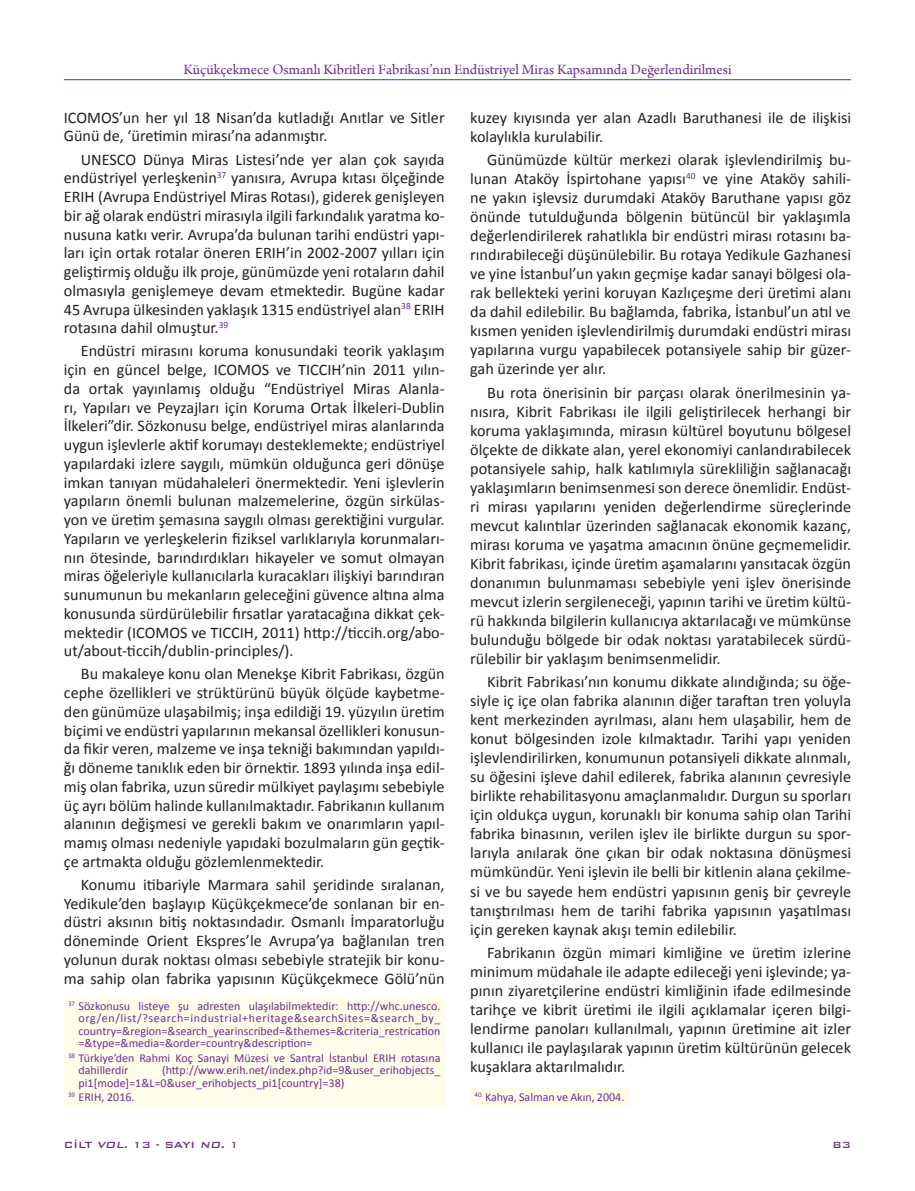
<style>
.page{position:relative;width:915px;height:1191px;background:#fff}
.page>*{position:absolute;margin:0;border:0;box-sizing:border-box;transform-origin:0 0}
._02__Megaron_Yazi_Me{font:16.2px/19px "Calibri";color:#231f20;text-align:justify}
.t1{font:15px "Arno Pro";color:#6e2c91}
._02__Megaron_Yazi_Me-2{font:12px/12.5px "Calibri";color:#6e2c91}
.t2{font:500 12px "Bank Gothic BT";color:#6e2c91}
.s1{font-style:italic}
</style>
<div class="page">
<hr style="left:64px;top:79px;width:786px;height:1px;background:#6e2c91">
<div style="left:64px;top:996px;width:380px;height:109px;background:#fffde9"></div>
<div style="left:470px;top:1088px;width:158px;height:17px;background:#fffde9"></div>
<p class="t1" style="left:183px;top:61px;width:549px">Küçükçekmece Osmanlı Kibritleri Fabrikası’nın Endüstriyel Miras Kapsamında Değerlendirilmesi</p>
<p class="_02__Megaron_Yazi_Me" style="left:470px;top:107px;width:382px">kuzey kıyısında yer alan Azadlı Baruthanesi ile de ilişkisi kolaylıkla kurulabilir.</p>
<p class="_02__Megaron_Yazi_Me" style="left:470px;top:149px;width:382px;text-indent:17px">Günümüzde kültür merkezi olarak işlevlendirilmiş bu&shy;lunan Ataköy İspirtohane yapısı<sup>40</sup> ve yine Ataköy sahili&shy;ne yakın işlevsiz durumdaki Ataköy Baruthane yapısı göz önünde tutulduğunda bölgenin bütüncül bir yaklaşımla değerlendirilerek rahatlıkla bir endüstri mirası rotasını ba&shy;rındırabileceği düşünülebilir. Bu rotaya Yedikule Gazhanesi ve yine İstanbul’un yakın geçmişe kadar sanayi bölgesi ola&shy;rak bellekteki yerini koruyan Kazlıçeşme deri üretimi alanı da dahil edilebilir. Bu bağlamda, fabrika, İstanbul’un atıl ve kısmen yeniden işlevlendirilmiş durumdaki endüstri mirası yapılarına vurgu yapabilecek potansiyele sahip bir güzer&shy;gah üzerinde yer alır.</p>
<p class="_02__Megaron_Yazi_Me" style="left:470px;top:382px;width:382px;text-indent:17px">Bu rota önerisinin bir parçası olarak önerilmesinin ya&shy;nısıra, Kibrit Fabrikası ile ilgili geliştirilecek herhangi bir koruma yaklaşımında, mirasın kültürel boyutunu bölgesel ölçekte de dikkate alan, yerel ekonomiyi canlandırabilecek potansiyele sahip, halk katılımıyla sürekliliğin sağlanacağı yaklaşımların benimsenmesi son derece önemlidir. Endüst&shy;ri mirası yapılarını yeniden değerlendirme süreçlerinde mevcut kalıntılar üzerinden sağlanacak ekonomik kazanç, mirası koruma ve yaşatma amacının önüne geçmemelidir.<br>Kibrit fabrikası, içinde üretim aşamalarını yansıtacak özgün donanımın bulunmaması sebebiyle yeni işlev önerisinde mevcut izlerin sergileneceği, yapının tarihi ve üretim kültü&shy;rü hakkında bilgilerin kullanıcıya aktarılacağı ve mümkünse bulunduğu bölgede bir odak noktası yaratabilecek sürdü&shy;rülebilir bir yaklaşım benimsenmelidir.</p>
<p class="_02__Megaron_Yazi_Me" style="left:470px;top:671px;width:382px;text-indent:17px">Kibrit Fabrikası’nın konumu dikkate alındığında; su öğe&shy;siyle iç içe olan fabrika alanının diğer taraftan tren yoluyla kent merkezinden ayrılması, alanı hem ulaşabilir, hem de konut bölgesinden izole kılmaktadır. Tarihi yapı yeniden işlevlendirilirken, konumunun potansiyeli dikkate alınmalı, su öğesini işleve dahil edilerek, fabrika alanının çevresiyle birlikte rehabilitasyonu amaçlanmalıdır. Durgun su sporları için oldukça uygun, korunaklı bir konuma sahip olan Tarihi fabrika binasının, verilen işlev ile birlikte durgun su spor&shy;larıyla anılarak öne çıkan bir odak noktasına dönüşmesi mümkündür. Yeni işlevin ile belli bir kitlenin alana çekilme&shy;si ve bu sayede hem endüstri yapısının geniş bir çevreyle tanıştırılması hem de tarihi fabrika yapısının yaşatılması için gereken kaynak akışı temin edilebilir.</p>
<p class="_02__Megaron_Yazi_Me" style="left:470px;top:942px;width:382px;text-indent:17px">Fabrikanın özgün mimari kimliğine ve üretim izlerine minimum müdahale ile adapte edileceği yeni işlevinde; ya&shy;pının ziyaretçilerine endüstri kimliğinin ifade edilmesinde tarihçe ve kibrit üretimi ile ilgili açıklamalar içeren bilgi&shy;lendirme panoları kullanılmalı, yapının üretimine ait izler kullanıcı ile paylaşılarak yapının üretim kültürünün gelecek kuşaklara aktarılmalıdır.</p>
<p class="_02__Megaron_Yazi_Me" style="left:64px;top:107px;width:382px">ICOMOS’un her yıl 18 Nisan’da kutladığı Anıtlar ve Sitler<br>Günü de, ‘üretimin mirası’na adanmıştır.</p>
<p class="_02__Megaron_Yazi_Me" style="left:64px;top:149px;width:382px;text-indent:17px">UNESCO Dünya Miras Listesi’nde yer alan çok sayıda endüstriyel yerleşkenin<sup>37</sup> yanısıra, Avrupa kıtası ölçeğinde ERIH (Avrupa Endüstriyel Miras Rotası), giderek genişleyen bir ağ olarak endüstri mirasıyla ilgili farkındalık yaratma ko&shy;nusuna katkı verir. Avrupa’da bulunan tarihi endüstri yapı&shy;ları için ortak rotalar öneren ERIH’in 2002-2007 yılları için geliştirmiş olduğu ilk proje, günümüzde yeni rotaların dahil olmasıyla genişlemeye devam etmektedir. Bugüne kadar 45 Avrupa ülkesinden yaklaşık 1315 endüstriyel alan<sup>38</sup> ERIH rotasına dahil olmuştur.<sup>39</sup></p>
<p class="_02__Megaron_Yazi_Me" style="left:64px;top:341px;width:382px;text-indent:17px">Endüstri mirasını koruma konusundaki teorik yaklaşım için en güncel belge, ICOMOS ve TICCIH’nin 2011 yılın&shy;da ortak yayınlamış olduğu “Endüstriyel Miras Alanla&shy;rı, Yapıları ve Peyzajları için Koruma Ortak İlkeleri-Dublin İlkeleri”dir. Sözkonusu belge, endüstriyel miras alanlarında uygun işlevlerle aktif korumayı desteklemekte; endüstriyel yapılardaki izlere saygılı, mümkün olduğunca geri dönüşe imkan tanıyan müdahaleleri önermektedir. Yeni işlevlerin yapıların önemli bulunan malzemelerine, özgün sirkülas&shy;yon ve üretim şemasına saygılı olması gerektiğini vurgular.<br>Yapıların ve yerleşkelerin fiziksel varlıklarıyla korunmaları&shy;nın ötesinde, barındırdıkları hikayeler ve somut olmayan miras öğeleriyle kullanıcılarla kuracakları ilişkiyi barındıran sunumunun bu mekanların geleceğini güvence altına alma konusunda sürdürülebilir fırsatlar yaratacağına dikkat çek&shy;mektedir (ICOMOS ve TICCIH, 2011) http://ticcih.org/abo&shy;ut/about-ticcih/dublin-principles/).</p>
<p class="_02__Megaron_Yazi_Me" style="left:64px;top:664px;width:382px;text-indent:17px">Bu makaleye konu olan Menekşe Kibrit Fabrikası, özgün cephe özellikleri ve strüktürünü büyük ölçüde kaybetme&shy;den günümüze ulaşabilmiş; inşa edildiği 19. yüzyılın üretim biçimi ve endüstri yapılarının mekansal özellikleri konusun&shy;da fikir veren, malzeme ve inşa tekniği bakımından yapıldı&shy;ğı döneme tanıklık eden bir örnektir. 1893 yılında inşa edil&shy;miş olan fabrika, uzun süredir mülkiyet paylaşımı sebebiyle üç ayrı bölüm halinde kullanılmaktadır. Fabrikanın kullanım alanının değişmesi ve gerekli bakım ve onarımların yapıl&shy;mamış olması nedeniyle yapıdaki bozulmaların gün geçtik&shy;çe artmakta olduğu gözlemlenmektedir.</p>
<p class="_02__Megaron_Yazi_Me" style="left:64px;top:874px;width:382px;text-indent:17px">Konumu itibariyle Marmara sahil şeridinde sıralanan, Yedikule’den başlayıp Küçükçekmece’de sonlanan bir en&shy;düstri aksının bitiş noktasındadır. Osmanlı İmparatorluğu döneminde Orient Ekspres’le Avrupa’ya bağlanılan tren yolunun durak noktası olması sebebiyle stratejik bir konu&shy;ma sahip olan fabrika yapısının Küçükçekmece Gölü’nün</p>
<p class="_02__Megaron_Yazi_Me-2" style="left:79px;top:999px;width:363px;text-align:justify;text-indent:-10px"><sup>37</sup> Sözkonusu listeye şu adresten ulaşılabilmektedir: http://whc.unesco. org/en/list/?search=industrial+heritage&amp;searchSites=&amp;search_by_ country=&amp;region=&amp;search_yearinscribed=&amp;themes=&amp;criteria_restrication =&amp;type=&amp;media=&amp;order=country&amp;description=</p>
<p class="_02__Megaron_Yazi_Me-2" style="left:79px;top:1051px;width:363px;text-indent:-10px"><sup>38</sup> Türkiye’den Rahmi Koç Sanayi Müzesi ve Santral İstanbul ERIH rotasına dahillerdir</p>
<p class="_02__Megaron_Yazi_Me-2" style="left:79px;top:1063px;width:363px;text-indent:83px">(http://www.erih.net/index.php?id=9&amp;user_erihobjects_ pi1[mode]=1&amp;L=0&amp;user_erihobjects_pi1[country]=38)</p>
<p class="_02__Megaron_Yazi_Me-2" style="left:68px;top:1090px;width:68px"><sup>39</sup> ERIH, 2016.</p>
<p class="_02__Megaron_Yazi_Me-2" style="left:474px;top:1090px;width:151px"><sup>40</sup> Kahya, Salman ve Akın, 2004.</p>
<p class="t2" style="left:64px;top:1138px;width:176px">CİLT <span class="s1">VOL.</span> 13 - SAYI <span class="s1">NO.</span> 1</p>
<p class="t2" style="left:832px;top:1138px;width:20px">83</p>
</div>
